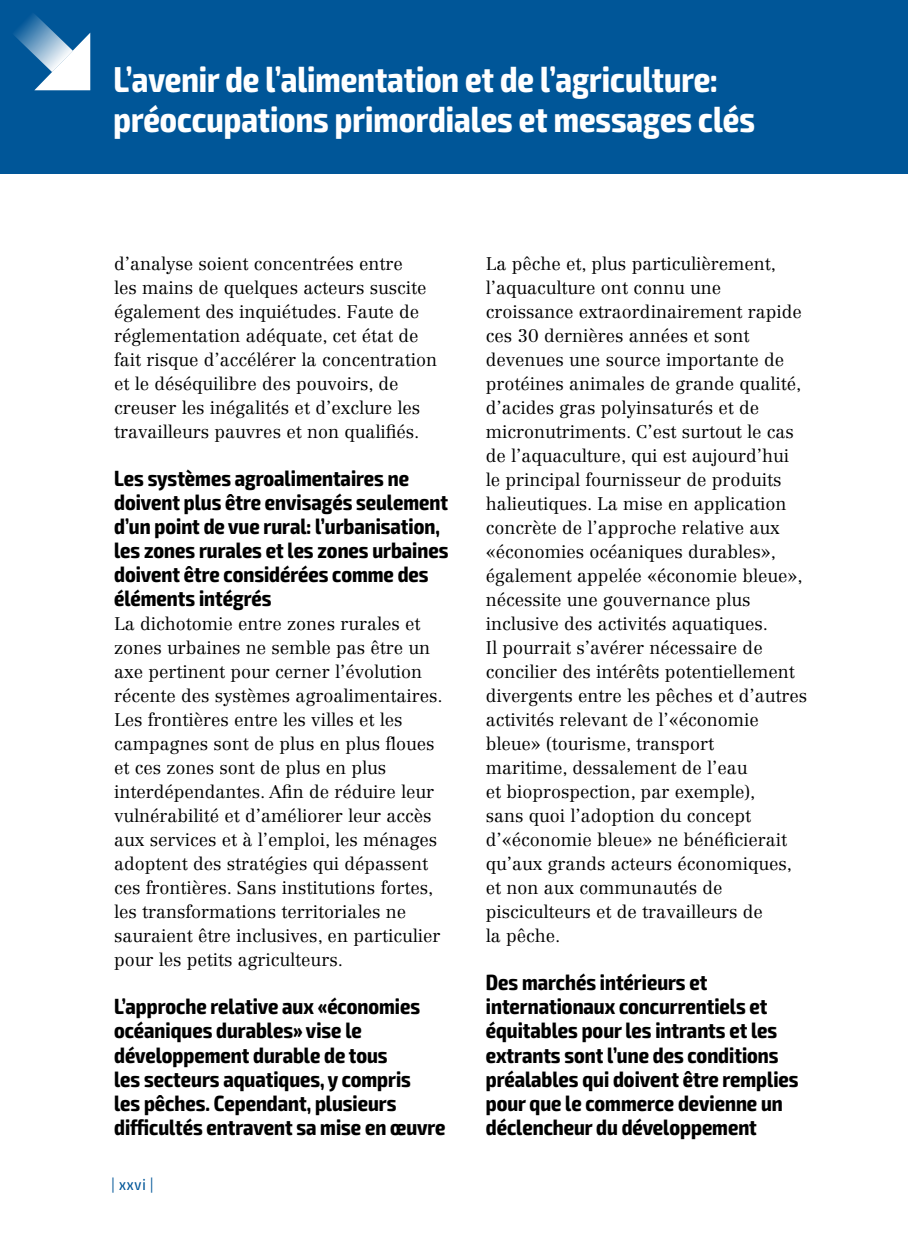
<style>
.page{position:relative;width:908px;height:1248px;background:#fff}
.page>*{position:absolute;margin:0;border:0;box-sizing:border-box;transform-origin:0 0}
.t1{font:700 condensed 36px/40px "Exo 2";color:#fff}
.t2{font:700 condensed 22px/24px "Exo 2";color:#000}
.t3{font:300 18px/24px "Centennial LT Std";color:#000}
.t4{font:condensed 16px "Exo 2";color:#005698}
</style>
<div class="page">
<div style="left:0;top:0;width:907px;height:174px;background:#005698"></div>
<svg style="left:14px;top:14px;width:76px;height:76px"></svg>
<h1 class="t1" style="left:113px;top:60px;width:642px">L’avenir de l’alimentation et de l’agriculture: préoccupations primordiales et messages clés</h1>
<p class="t3" style="left:114px;top:252px;width:324px">d’analyse soient concentrées entre<br>les mains de quelques acteurs suscite également des inquiétudes. Faute de réglementation adéquate, cet état de fait risque d’accélérer la concentration et le déséquilibre des pouvoirs, de creuser les inégalités et d’exclure les travailleurs pauvres et non qualifiés.</p>
<p class="t2" style="left:114px;top:467px;width:335px">Les systèmes agroalimentaires ne doivent plus être envisagés seulement d’un point de vue rural: l’urbanisation, les zones rurales et les zones urbaines doivent être considérées comme des éléments intégrés</p>
<p class="t3" style="left:114px;top:612px;width:330px">La dichotomie entre zones rurales et zones urbaines ne semble pas être un axe pertinent pour cerner l’évolution récente des systèmes agroalimentaires.<br>Les frontières entre les villes et les campagnes sont de plus en plus floues et ces zones sont de plus en plus interdépendantes. Afin de réduire leur vulnérabilité et d’améliorer leur accès aux services et à l’emploi, les ménages adoptent des stratégies qui dépassent ces frontières. Sans institutions fortes, les transformations territoriales ne sauraient être inclusives, en particulier pour les petits agriculteurs.</p>
<p class="t2" style="left:114px;top:995px;width:333px">L’approche relative aux «économies océaniques durables» vise le développement durable de tous<br>les secteurs aquatiques, y compris<br>les pêches. Cependant, plusieurs difficultés entravent sa mise en œuvre</p>
<p class="t4" style="left:111px;top:1174px;width:43px">| xxvi |</p>
<p class="t3" style="left:485px;top:252px;width:323px">La pêche et, plus particulièrement, l’aquaculture ont connu une croissance extraordinairement rapide ces 30 dernières années et sont devenues une source importante de protéines animales de grande qualité, d’acides gras polyinsaturés et de micronutriments. C’est surtout le cas de l’aquaculture, qui est aujourd’hui le principal fournisseur de produits halieutiques. La mise en application concrète de l’approche relative aux «économies océaniques durables», également appelée «économie bleue», nécessite une gouvernance plus inclusive des activités aquatiques.<br>Il pourrait s’avérer nécessaire de concilier des intérêts potentiellement divergents entre les pêches et d’autres activités relevant de l’«économie bleue» (tourisme, transport<br>maritime, dessalement de l’eau<br>et bioprospection, par exemple),<br>sans quoi l’adoption du concept d’«économie bleue» ne bénéficierait qu’aux grands acteurs économiques, et non aux communautés de pisciculteurs et de travailleurs de<br>la pêche.</p>
<p class="t2" style="left:485px;top:971px;width:314px">Des marchés intérieurs et internationaux concurrentiels et équitables pour les intrants et les extrants sont l’une des conditions préalables qui doivent être remplies pour que le commerce devienne un déclencheur du développement</p>
</div>
